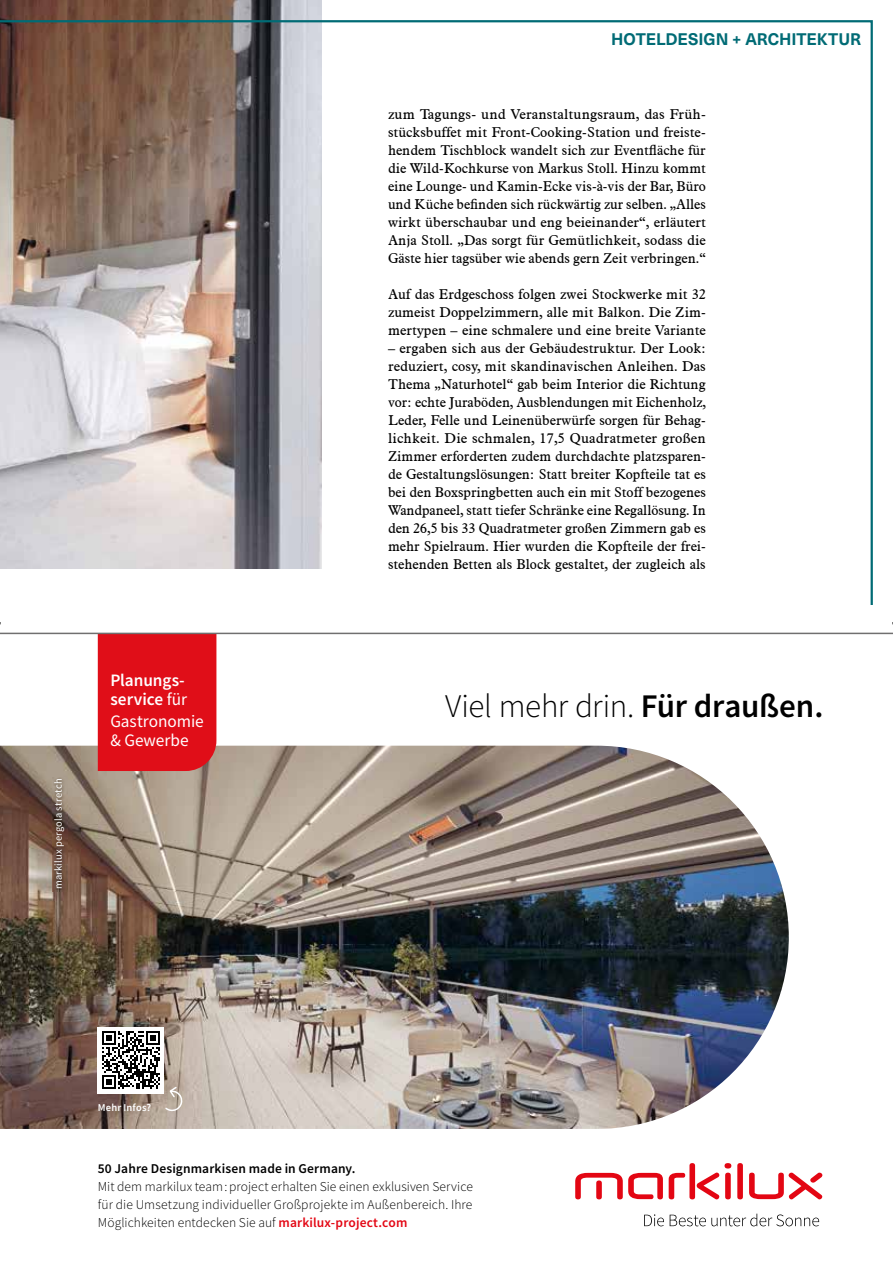
<style>
.page{position:relative;width:893px;height:1263px;background:#fff}
.page>*{position:absolute;margin:0;border:0;box-sizing:border-box;transform-origin:0 0}
.t1{font:300 33px "Source Sans Pro";letter-spacing:-.005em;color:#000}
.t2{font:600 17.4px/18.8px "Source Sans Pro";color:#fff}
.t3{font:17.4px/18.8px "Source Sans Pro";letter-spacing:-.005em;color:#fff}
.t4{font:700 16.5px "Neue Haas Unica Pro";letter-spacing:-.005em;color:#006b75}
.t5{font:13.95px/18px "Aldine 721 BT";color:#000;text-align:justify}
.t6{font:300 13.5px/18px "Source Sans Pro";letter-spacing:.005em;color:#000;text-align:justify}
.t7{font:600 13.5px "Source Sans Pro";letter-spacing:.01em;color:#000}
.t8{font:10.5px "Source Sans Pro";letter-spacing:.015em;color:#fff}
.t9{font:600 10.5px "Source Sans Pro";letter-spacing:.015em;color:#fff}
.s1{font-weight:400}
.s2{font-weight:600}
.s3{font-weight:600;color:#e30613}
</style>
<div class="page">
<img style="left:0;top:0;width:321px;height:20px">
<svg style="left:0;top:20px;width:873px;height:603px"></svg>
<div style="left:861px;top:605px;width:24px;height:27px;background:#fff"></div>
<img style="left:0;top:746px;width:789px;height:383px">
<div style="left:98px;top:634px;width:118px;height:137px;background:#e00e18"></div>
<svg style="left:644px;top:1214px;width:20px;height:12px"></svg>
<svg style="left:670px;top:1213px;width:149px;height:13px"></svg>
<svg style="left:669px;top:1173px;width:16px;height:26px"></svg>
<div style="left:737px;top:1163px;width:6px;height:36px;background:#e30613;border-radius:3px"></div>
<div style="left:689px;top:1163px;width:6px;height:36px;background:#e30613;border-radius:3px"></div>
<svg style="left:575px;top:1173px;width:88px;height:26px"></svg>
<div style="left:596px;top:1180px;width:6px;height:19px;background:#e30613;border-radius:3px"></div>
<svg style="left:697px;top:1163px;width:34px;height:36px"></svg>
<div style="left:725px;top:1173px;width:6px;height:26px;background:#e30613;border-radius:3px"></div>
<svg style="left:749px;top:1173px;width:73px;height:26px"></svg>
<div style="left:98px;top:1027px;width:66px;height:66px;background:#fff"></div>
<svg style="left:102px;top:1031px;width:82px;height:80px"></svg>
<img style="left:53px;top:778px;width:14px;height:113px">
<hr style="left:0;top:633px;width:893px;height:1px;background:#706f6f">
<p class="t8" style="left:52px;top:889px;width:112px;rotate:-90deg">markilux pergola stretch</p>
<p class="t2" style="left:110px;top:671px;width:78px">Planungs&shy;service <span class="s1">für</span></p>
<p class="t3" style="left:110px;top:712px;width:95px">Gastronomie &amp; Gewerbe</p>
<p class="t4" style="left:611px;top:29px;width:251px">HOTELDESIGN + ARCHITEKTUR</p>
<p class="t5" style="left:388px;top:105px;width:320px">zum Tagungs- und Veranstaltungsraum, das Früh&shy;stücksbuffet mit Front-Cooking-Station und freiste&shy;hendem Tischblock wandelt sich zur Eventfläche für die Wild-Kochkurse von Markus Stoll. Hinzu kommt eine Lounge- und Kamin-Ecke vis-à-vis der Bar, Büro und Küche befinden sich rückwärtig zur selben. „Alles wirkt überschaubar und eng beieinander“, erläutert Anja Stoll. „Das sorgt für Gemütlichkeit, sodass die Gäste hier tagsüber wie abends gern Zeit verbringen.“</p>
<p class="t5" style="left:388px;top:285px;width:319px">Auf das Erdgeschoss folgen zwei Stockwerke mit 32 zumeist Doppelzimmern, alle mit Balkon. Die Zim&shy;mertypen – eine schmalere und eine breite Variante</p>
<p class="t5" style="left:388px;top:339px;width:319px">– ergaben sich aus der Gebäudestruktur. Der Look: reduziert, cosy, mit skandinavischen Anleihen. Das Thema „Naturhotel“ gab beim Interior die Richtung vor: echte Juraböden, Ausblendungen mit Eichenholz, Leder, Felle und Leinenüberwürfe sorgen für Behag&shy;lichkeit. Die schmalen, 17,5 Quadratmeter großen Zimmer erforderten zudem durchdachte platzsparen&shy;de Gestaltungslösungen: Statt breiter Kopfteile tat es bei den Boxspringbetten auch ein mit Stoff bezogenes Wandpaneel, statt tiefer Schränke eine Regallösung. In den 26,5 bis 33 Quadratmeter großen Zimmern gab es mehr Spielraum. Hier wurden die Kopfteile der frei&shy;stehenden Betten als Block gestaltet, der zugleich als</p>
<h1 class="t1" style="left:445px;top:686px;width:380px">Viel mehr drin. <span class="s2">Für draußen.</span></h1>
<p class="t9" style="left:98px;top:1101px;width:55px">Mehr Infos?</p>
<p class="t7" style="left:98px;top:1159px;width:259px">50 Jahre Designmarkisen made in Germany.</p>
<p class="t6" style="left:98px;top:1177px;width:377px">Mit dem markilux team : project erhalten Sie einen exklusiven Service für die Umsetzung individueller Großprojekte im Außenbereich. Ihre Möglichkeiten entdecken Sie auf <span class="s3">markilux-project.com</span></p>
</div>
